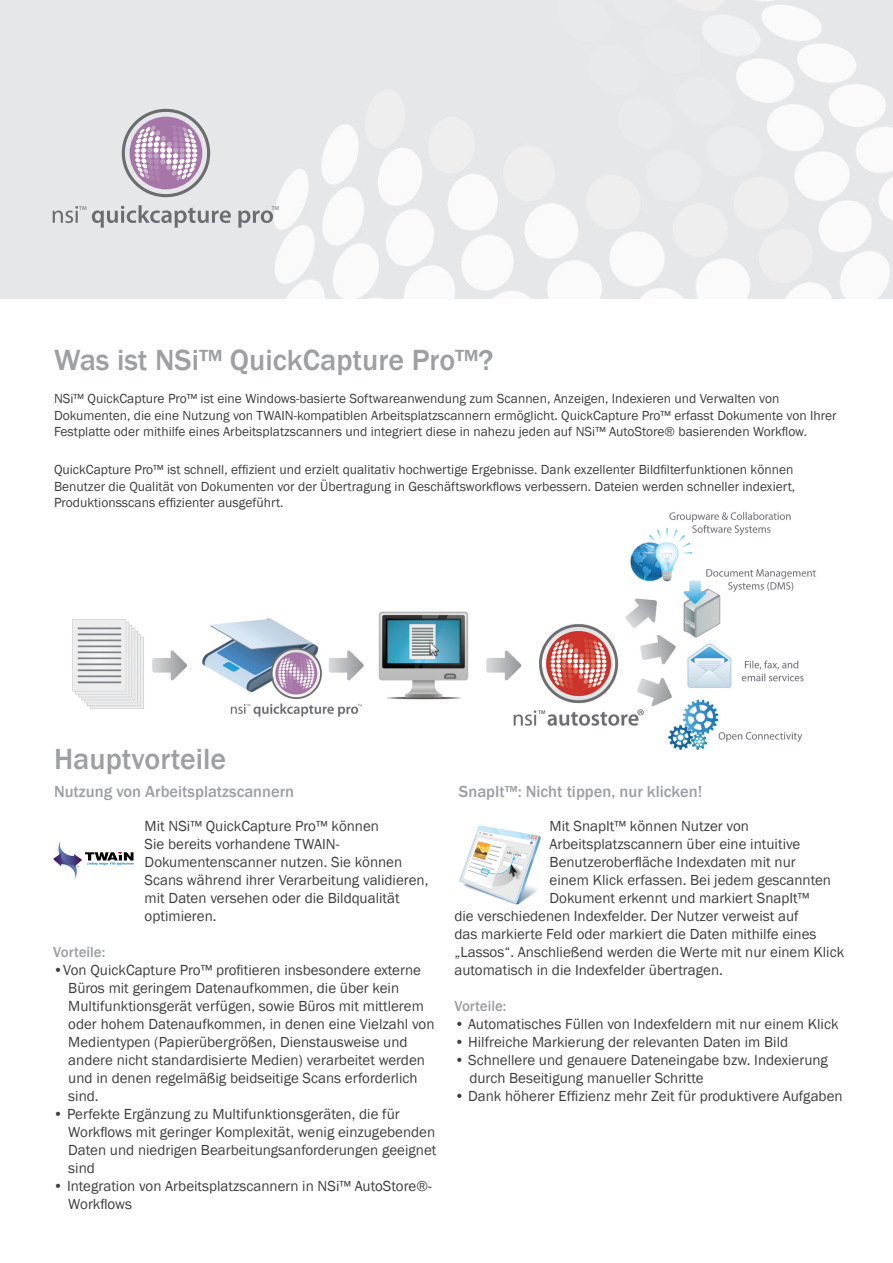
<style>
.page{position:relative;width:893px;height:1263px;background:#fff}
.page>*{position:absolute;margin:0;border:0;box-sizing:border-box;transform-origin:0 0}
.t1{font:500 30px "Franklin Gothic";color:#9d9fa2}
.t2{font:500 16.5px "Franklin Gothic";color:#9d9fa2}
.t3{font:15px/18px "Franklin Gothic";color:#3e3e3f}
.t4{font:500 15px "Franklin Gothic";color:#9d9fa2}
.t5{font:13.5px/16.5px "Franklin Gothic";color:#3e3e3f}
.t6{font:5.7px "Myriad Pro";color:#6c6d70}
</style>
<div class="page">
<img style="left:72px;top:512px;width:744px;height:238px">
<img style="left:53px;top:841px;width:81px;height:38px">
<img style="left:459px;top:825px;width:82px;height:80px">
<svg style="left:122px;top:109px;width:88px;height:88px"></svg>
<svg style="left:53px;top:206px;width:25px;height:17px"></svg>
<svg style="left:92px;top:205px;width:139px;height:23px"></svg>
<svg style="left:238px;top:210px;width:35px;height:18px"></svg>
<p class="t6" style="left:79px;top:204px;width:9px">TM</p>
<p class="t6" style="left:272px;top:204px;width:9px">TM</p>
<h1 class="t1" style="left:54px;top:342px;width:441px">Was ist NSi™ QuickCapture Pro™?</h1>
<p class="t5" style="left:54px;top:391px;width:784px">NSi™ QuickCapture Pro™ ist eine Windows-basierte Softwareanwendung zum Scannen, Anzeigen, Indexieren und Verwalten von<br>Dokumenten, die eine Nutzung von TWAIN-kompatiblen Arbeitsplatzscannern ermöglicht. QuickCapture Pro™ erfasst Dokumente von Ihrer<br>Festplatte oder mithilfe eines Arbeitsplatzscanners und integriert diese in nahezu jeden auf NSi™ AutoStore® basierenden Workflow.</p>
<p class="t5" style="left:54px;top:462px;width:743px">QuickCapture Pro™ ist schnell, effizient und erzielt qualitativ hochwertige Ergebnisse. Dank exzellenter Bildfilterfunktionen können<br>Benutzer die Qualität von Dokumenten vor der Übertragung in Geschäftsworkflows verbessern. Dateien werden schneller indexiert,<br>Produktionsscans effizienter ausgeführt.</p>
<h1 class="t1" style="left:54px;top:740px;width:174px">Hauptvorteile</h1>
<p class="t2" style="left:54px;top:781px;width:242px">Nutzung von Arbeitsplatzscannern</p>
<p class="t2" style="left:459px;top:781px;width:245px">SnapIt™: Nicht tippen, nur klicken!</p>
<p class="t3" style="left:145px;top:817px;width:285px">Mit NSi™ QuickCapture Pro™ können<br>Sie bereits vorhandene TWAIN-Dokumentenscanner nutzen. Sie können Scans während ihrer Verarbeitung validieren, mit Daten versehen oder die Bildqualität optimieren.</p>
<p class="t4" style="left:53px;top:942px;width:54px">Vorteile:</p>
<p class="t3" style="left:68px;top:961px;width:368px;text-indent:-15px">•Von QuickCapture Pro™ profitieren insbesondere externe Büros mit geringem Datenaufkommen, die über kein Multifunktionsgerät verfügen, sowie Büros mit mittlerem oder hohem Datenaufkommen, in denen eine Vielzahl von Medientypen (Papierübergrößen, Dienstausweise und andere nicht standardisierte Medien) verarbeitet werden und in denen regelmäßig beidseitige Scans erforderlich sind.</p>
<p class="t3" style="left:68px;top:1105px;width:370px;text-indent:-15px">• Perfekte Ergänzung zu Multifunktionsgeräten, die für Workflows mit geringer Komplexität, wenig einzugebenden Daten und niedrigen Bearbeitungsanforderungen geeignet sind</p>
<p class="t3" style="left:68px;top:1177px;width:365px;text-indent:-15px">• Integration von Arbeitsplatzscannern in NSi™ AutoStore®-<br>Workflows</p>
<p class="t3" style="left:550px;top:817px;width:201px">Mit SnapIt™ können Nutzer von</p>
<p class="t3" style="left:550px;top:835px;width:252px">Arbeitsplatzscannern über eine intuitive</p>
<p class="t3" style="left:550px;top:853px;width:248px">Benutzeroberfläche Indexdaten mit nur</p>
<p class="t3" style="left:550px;top:871px;width:283px">einem Klick erfassen. Bei jedem gescannten</p>
<p class="t3" style="left:550px;top:889px;width:261px">Dokument erkennt und markiert SnapIt™</p>
<p class="t3" style="left:454px;top:907px;width:346px">die verschiedenen Indexfelder. Der Nutzer verweist auf</p>
<p class="t3" style="left:454px;top:925px;width:364px">das markierte Feld oder markiert die Daten mithilfe eines</p>
<p class="t3" style="left:454px;top:943px;width:391px">„Lassos“. Anschließend werden die Werte mit nur einem Klick</p>
<p class="t3" style="left:454px;top:961px;width:270px">automatisch in die Indexfelder übertragen.</p>
<p class="t4" style="left:454px;top:996px;width:54px">Vorteile:</p>
<p class="t3" style="left:454px;top:1015px;width:386px">• Automatisches Füllen von Indexfeldern mit nur einem Klick</p>
<p class="t3" style="left:454px;top:1033px;width:335px">• Hilfreiche Markierung der relevanten Daten im Bild</p>
<p class="t3" style="left:469px;top:1051px;width:360px;text-indent:-15px">• Schnellere und genauere Dateneingabe bzw. Indexierung durch Beseitigung manueller Schritte</p>
<p class="t3" style="left:454px;top:1087px;width:390px">• Dank höherer Effizienz mehr Zeit für produktivere Aufgaben</p>
</div>
